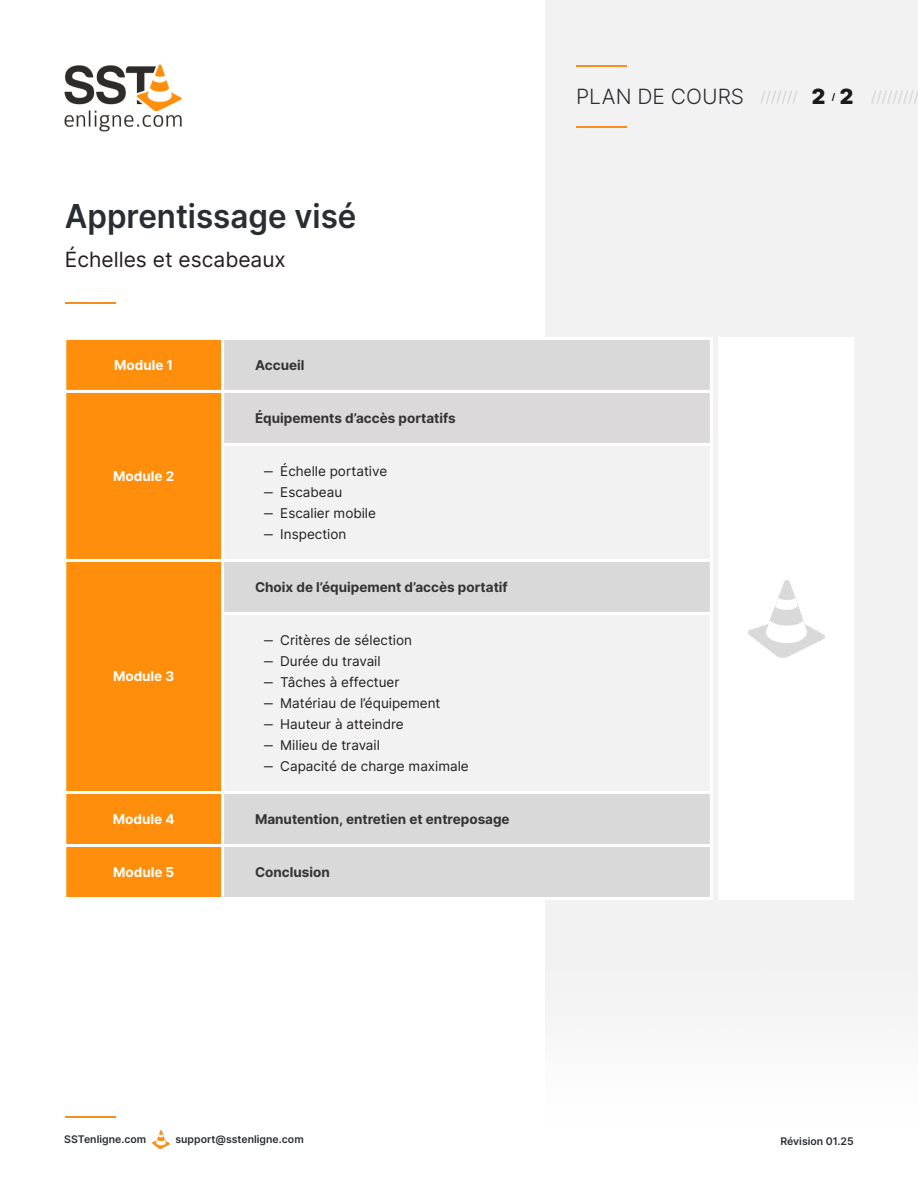
<style>
.page{position:relative;width:918px;height:1188px;background:#fff}
.page>*{position:absolute;margin:0;border:0;box-sizing:border-box;transform-origin:0 0}
.t1{font:600 33px "Inter";color:#2a2d32;scale:.95 1}
.t2{font:21px "Inter";color:#231f20}
.t3{font:300 21px "Inter";color:#2a2d32}
.t4{font:300 15px "Inter";color:#ccc}
.t5{font:13.5px/21px "Inter";color:#231f20}
.t6{font:700 13.5px "Inter";color:#333}
.t7{font:700 13.5px "Inter";color:#fff}
.t8{font:600 10.5px "Inter";color:#2a2d32}
.t9{font:700 9px "Inter";color:#1a1a1a}
.s1{font-weight:900;font-size:21px;color:#1a1a1a}
</style>
<div class="page">
<div style="left:545px;top:0;width:373px;height:1016px;background:#f2f2f2"></div>
<img style="left:64px;top:64px;width:118px;height:68px">
<hr style="left:65px;top:1116px;width:50px;height:1px;background:#f78d1e">
<img style="left:152px;top:1131px;width:18px;height:17px">
<hr style="left:576px;top:65px;width:50px;height:1px;background:#f78d1e">
<hr style="left:576px;top:126px;width:50px;height:1px;background:#f78d1e">
<div style="left:718px;top:337px;width:136px;height:563px;background:#fff"></div>
<hr style="left:65px;top:302px;width:50px;height:2px;background:#f78d1e">
<div style="left:65px;top:338px;width:158px;height:561px;background:#ff8e0c"></div>
<div style="left:224px;top:340px;width:486px;height:504px;background:#d9d9d9"></div>
<div style="left:223px;top:391px;width:488px;height:53px;background:#dbd9d9"></div>
<svg style="left:224px;top:446px;width:486px;height:345px;fill:#f2f2f2"></svg>
<div style="left:223px;top:846px;width:488px;height:53px;background:#d9d9d9"></div>
<hr style="left:63px;top:338px;width:3px;height:561px;background:#fff">
<hr style="left:221px;top:338px;width:3px;height:561px;background:#fff">
<hr style="left:710px;top:338px;width:3px;height:561px;background:#fff">
<hr style="left:65px;top:337px;width:646px;height:3px;background:#fff">
<hr style="left:65px;top:390px;width:646px;height:3px;background:#fff">
<hr style="left:223px;top:443px;width:488px;height:3px;background:#fff">
<hr style="left:65px;top:559px;width:646px;height:3px;background:#fff">
<hr style="left:223px;top:612px;width:488px;height:3px;background:#fff">
<hr style="left:65px;top:791px;width:646px;height:3px;background:#fff">
<hr style="left:65px;top:844px;width:646px;height:3px;background:#fff">
<hr style="left:65px;top:897px;width:646px;height:3px;background:#fff">
<img style="left:748px;top:580px;width:76px;height:78px">
<h1 class="t1" style="left:65px;top:196px;width:309px">Apprentissage visé</h1>
<h2 class="t2" style="left:65px;top:247px;width:223px">Échelles et escabeaux</h2>
<p class="t7" style="left:114px;top:357px;width:61px">Module 1</p>
<p class="t6" style="left:255px;top:357px;width:51px">Accueil</p>
<p class="t7" style="left:113px;top:468px;width:62px">Module 2</p>
<p class="t7" style="left:113px;top:668px;width:63px">Module 3</p>
<p class="t6" style="left:255px;top:410px;width:202px">Équipements d’accès portatifs</p>
<p class="t5" style="left:264px;top:460px;width:125px">‒ Échelle portative ‒ Escabeau<br>‒ Escalier mobile ‒ Inspection</p>
<p class="t6" style="left:255px;top:579px;width:254px">Choix de l’équipement d’accès portatif</p>
<p class="t5" style="left:264px;top:629px;width:206px">‒ Critères de sélection<br>‒ Durée du travail<br>‒ Tâches à effectuer<br>‒ Matériau de l’équipement<br>‒ Hauteur à atteindre<br>‒ Milieu de travail<br>‒ Capacité de charge maximale</p>
<p class="t7" style="left:113px;top:811px;width:63px">Module 4</p>
<p class="t6" style="left:255px;top:811px;width:256px">Manutention, entretien et entreposage</p>
<p class="t7" style="left:113px;top:864px;width:63px">Module 5</p>
<p class="t6" style="left:255px;top:864px;width:76px">Conclusion</p>
<h2 class="t3" style="left:576px;top:84px;width:170px">PLAN DE COURS</h2>
<p class="t4" style="left:761px;top:88px;width:66px">/////// <span class="s1">2</span></p>
<p class="t9" style="left:832px;top:91px;width:5px">/</p>
<p class="t4" style="left:840px;top:88px;width:81px"><span class="s1">2</span> /////////</p>
<p class="t8" style="left:64px;top:1132px;width:83px">SSTenligne.com</p>
<p class="t8" style="left:175px;top:1132px;width:130px">support@sstenligne.com</p>
<p class="t8" style="left:780px;top:1135px;width:75px">Révision 01.25</p>
</div>
